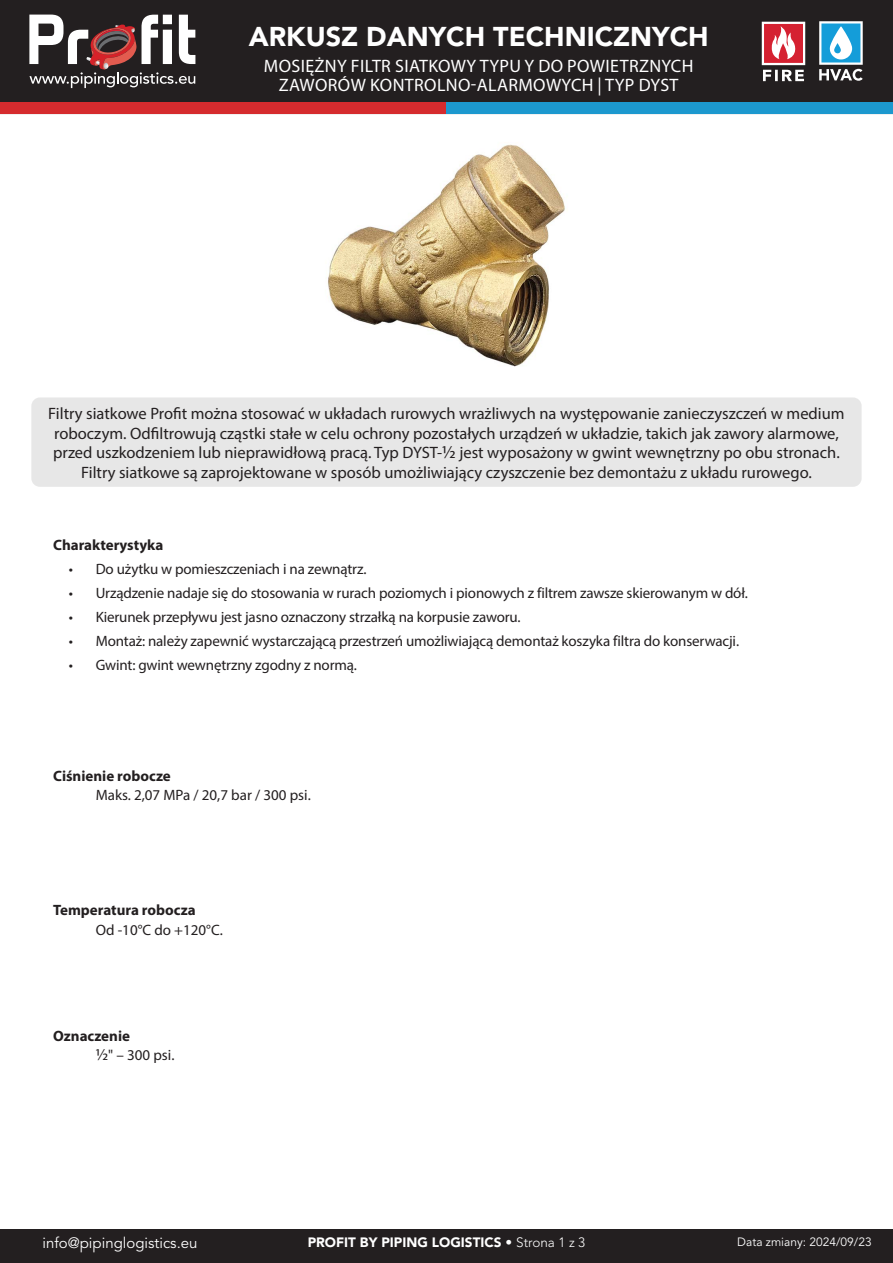
<style>
.page{position:relative;width:893px;height:1263px;background:#fff}
.page>*{position:absolute;margin:0;border:0;box-sizing:border-box;transform-origin:0 0}
.t1{font:900 27px "Avenir LT Std";color:#fff}
.t2{font:18px/19.5px "Myriad Pro";letter-spacing:.02em;color:#fff;text-align:center}
.Product_description{font:16.5px/19.5px "Myriad Pro";color:#231f20;text-align:center}
.Lopende_tekst_-_links_inspringen{font:15px "Myriad Pro";letter-spacing:-.01em;color:#231f20}
.Titles{font:700 15px "Myriad Pro";color:#231f20}
.t3{font:15px "Avenir LT Std";color:#fff}
.t4{font:900 13.5px "Avenir LT Std";color:#fff}
.t5{font:12px "Avenir LT Std";color:#fff}
.s1{font-size:18px}
.s2{font-size:16.5px}
.s3{font-weight:300}
</style>
<div class="page">
<div style="left:31px;top:397px;width:831px;height:90px;background:#e7e7e7;border-radius:9px"></div>
<img style="left:328px;top:144px;width:237px;height:223px">
<div style="left:0;top:1229px;width:893px;height:34px;background:#231f20"></div>
<div style="left:0;top:0;width:893px;height:103px;background:#231f20"></div>
<div style="left:0;top:103px;width:446px;height:11px;background:#d52b2e"></div>
<div style="left:446px;top:103px;width:447px;height:11px;background:#1c98ce"></div>
<svg style="left:29px;top:15px;width:166px;height:73px"></svg>
<svg style="left:762px;top:22px;width:43px;height:59px"></svg>
<svg style="left:819px;top:21px;width:44px;height:60px"></svg>
<h1 class="t1" style="left:249px;top:21px;width:461px">ARKUSZ DANYCH TECHNICZNYCH</h1>
<p class="t2" style="left:264px;top:56px;width:431px">MOSIĘŻNY FILTR SIATKOWY TYPU Y DO POWIETRZNYCH<br>ZAWORÓW KONTROLNO-ALARMOWYCH | TYP DYST</p>
<p class="Product_description" style="left:48px;top:403px;width:798px">Filtry siatkowe Profit można stosować w układach rurowych wrażliwych na występowanie zanieczyszczeń w medium roboczym. Odfiltrowują cząstki stałe w celu ochrony pozostałych urządzeń w układzie, takich jak zawory alarmowe, przed uszkodzeniem lub nieprawidłową pracą. Typ DYST-<span class="s1">1/2</span> jest wyposażony w gwint wewnętrzny po obu stronach.<br>Filtry siatkowe są zaprojektowane w sposób umożliwiający czyszczenie bez demontażu z układu rurowego.</p>
<p class="Titles" style="left:53px;top:535px;width:112px">Charakterystyka</p>
<p class="Lopende_tekst_-_links_inspringen" style="left:69px;top:560px;width:299px">• Do użytku w pomieszczeniach i na zewnątrz.</p>
<p class="Lopende_tekst_-_links_inspringen" style="left:69px;top:584px;width:681px">• Urządzenie nadaje się do stosowania w rurach poziomych i pionowych z filtrem zawsze skierowanym w dół.</p>
<p class="Lopende_tekst_-_links_inspringen" style="left:69px;top:608px;width:453px">• Kierunek przepływu jest jasno oznaczony strzałką na korpusie zaworu.</p>
<p class="Lopende_tekst_-_links_inspringen" style="left:69px;top:632px;width:672px">• Montaż: należy zapewnić wystarczającą przestrzeń umożliwiającą demontaż koszyka filtra do konserwacji.</p>
<p class="Lopende_tekst_-_links_inspringen" style="left:69px;top:656px;width:290px">• Gwint: gwint wewnętrzny zgodny z normą.</p>
<p class="Titles" style="left:53px;top:766px;width:119px">Ciśnienie robocze</p>
<p class="Lopende_tekst_-_links_inspringen" style="left:96px;top:786px;width:217px">Maks. 2,07 MPa / 20,7 bar / 300 psi.</p>
<p class="Titles" style="left:53px;top:900px;width:144px">Temperatura robocza</p>
<p class="Lopende_tekst_-_links_inspringen" style="left:96px;top:920px;width:129px">Od -10°C do +120°C.</p>
<p class="Titles" style="left:53px;top:1026px;width:78px">Oznaczenie</p>
<p class="Lopende_tekst_-_links_inspringen" style="left:96px;top:1046px;width:80px"><span class="s2">1/2</span>" – 300 psi.</p>
<p class="t3" style="left:43px;top:1234px;width:157px">info@pipinglogistics.eu</p>
<p class="t4" style="left:308px;top:1234px;width:279px">PROFIT BY PIPING LOGISTICS • <span class="s3">Strona 1 z 3</span></p>
<p class="t5" style="left:737px;top:1235px;width:136px">Data zmiany: 2024/09/23</p>
</div>
